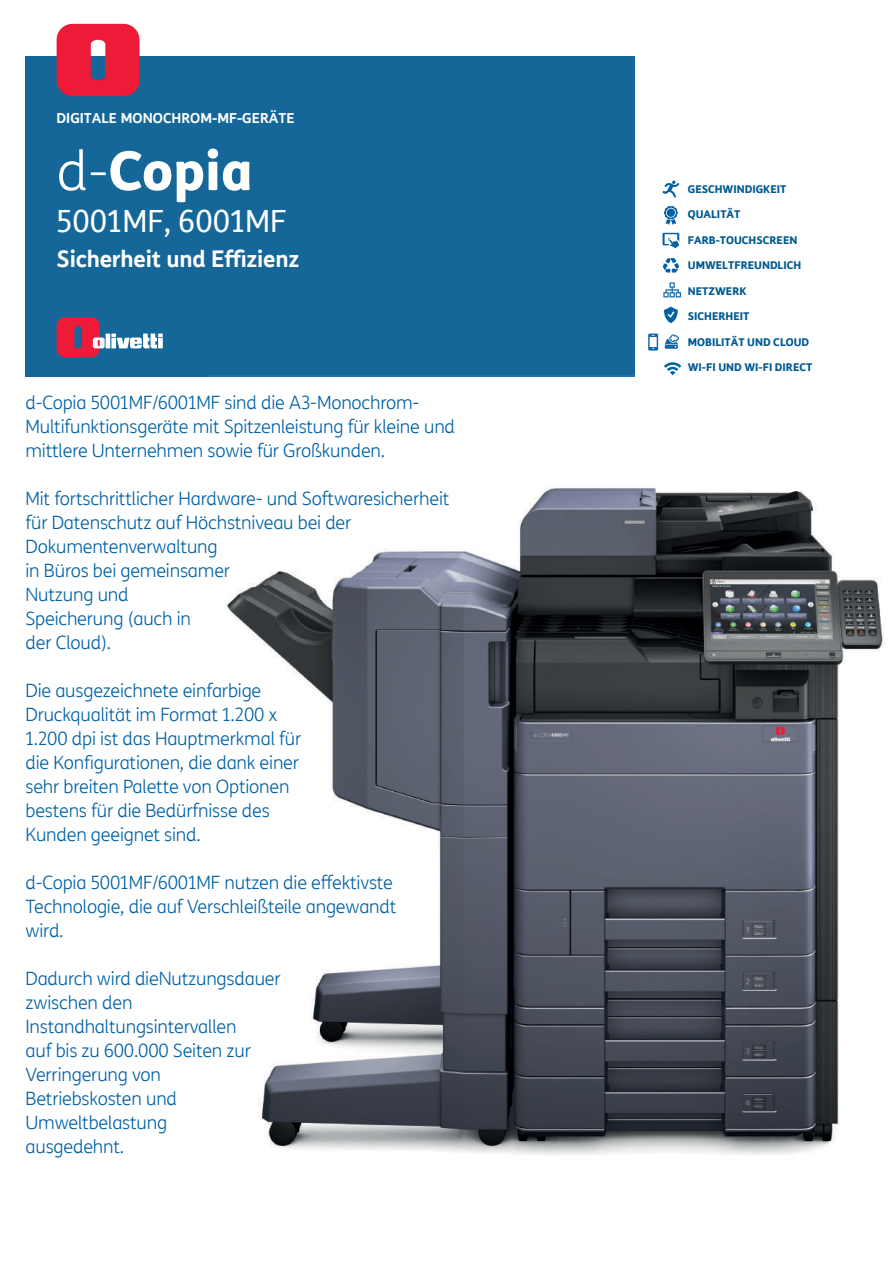
<style>
.page{position:relative;width:893px;height:1263px;background:#fff}
.page>*{position:absolute;margin:0;border:0;box-sizing:border-box;transform-origin:0 0}
.t1{font:800 54px "TIM Sans";color:#fff}
.t2{font:30px "TIM Sans";color:#fff}
.t3{font:700 22.5px "TIM Sans";letter-spacing:-.01em;color:#fff}
.t4{font:300 18px/24px "TIM Sans";letter-spacing:-.01em;color:#0161a4}
.t5{font:700 13.5px "TIM Sans";color:#fff}
.t6{font:800 10.5px "TIM Sans";color:#015a92}
.s1{font-weight:300}
</style>
<div class="page">
<img style="left:206px;top:376px;width:678px;height:779px">
<div style="left:26px;top:56px;width:609px;height:320px;background:#15679a"></div>
<svg style="left:664px;top:206px;width:14px;height:19px"></svg>
<div style="left:667px;top:209px;width:8px;height:8px;background:#0161a4;border-radius:50%"></div>
<svg style="left:663px;top:258px;width:16px;height:16px"></svg>
<svg style="left:664px;top:307px;width:14px;height:16px"></svg>
<svg style="left:662px;top:233px;width:17px;height:15px"></svg>
<svg style="left:664px;top:362px;width:17px;height:13px"></svg>
<svg style="left:663px;top:181px;width:16px;height:16px"></svg>
<svg style="left:57px;top:317px;width:48px;height:40px"></svg>
<hr style="left:106px;top:334px;width:4px;height:14px;background:#fff">
<svg style="left:111px;top:334px;width:52px;height:14px"></svg>
<div style="left:158px;top:338px;width:5px;height:10px;background:#fff"></div>
<svg style="left:57px;top:24px;width:83px;height:72px;background:#dd2c4a"></svg>
<svg style="left:663px;top:282px;width:18px;height:15px"></svg>
<svg style="left:665px;top:334px;width:14px;height:15px"></svg>
<svg style="left:648px;top:333px;width:10px;height:18px"></svg>
<p class="t5" style="left:57px;top:107px;width:240px">DIGITALE MONOCHROM-MF-GERÄTE</p>
<h1 class="t1" style="left:57px;top:128px;width:198px"><span class="s1">d-</span>Copia</h1>
<h2 class="t2" style="left:57px;top:201px;width:232px">5001MF, 6001MF</h2>
<p class="t3" style="left:57px;top:242px;width:244px">Sicherheit und Effizienz</p>
<p class="t4" style="left:26px;top:390px;width:431px">d-Copia 5001MF/6001MF sind die A3-Monochrom-<br>Multifunktionsgeräte mit Spitzenleistung für kleine und mittlere Unternehmen sowie für Großkunden.</p>
<p class="t4" style="left:26px;top:486px;width:425px">Mit fortschrittlicher Hardware- und Softwaresicherheit für Datenschutz auf Höchstniveau bei der<br>Dokumentenverwaltung<br>in Büros bei gemeinsamer<br>Nutzung und<br>Speicherung (auch in<br>der Cloud).</p>
<p class="t4" style="left:26px;top:678px;width:277px">Die ausgezeichnete einfarbige<br>Druckqualität im Format 1.200 x<br>1.200 dpi ist das Hauptmerkmal für die Konfigurationen, die dank einer sehr breiten Palette von Optionen bestens für die Bedürfnisse des<br>Kunden geeignet sind.</p>
<p class="t4" style="left:26px;top:870px;width:372px">d-Copia 5001MF/6001MF nutzen die effektivste<br>Technologie, die auf Verschleißteile angewandt wird.</p>
<p class="t4" style="left:26px;top:966px;width:257px">Dadurch wird dieNutzungsdauer zwischen den<br>Instandhaltungsintervallen<br>auf bis zu 600.000 Seiten zur<br>Verringerung von<br>Betriebskosten und<br>Umweltbelastung<br>ausgedehnt.</p>
<p class="t6" style="left:688px;top:181px;width:100px">GESCHWINDIGKEIT</p>
<p class="t6" style="left:688px;top:206px;width:54px">QUALITÄT</p>
<p class="t6" style="left:688px;top:232px;width:111px">FARB-TOUCHSCREEN</p>
<p class="t6" style="left:688px;top:257px;width:115px">UMWELTFREUNDLICH</p>
<p class="t6" style="left:688px;top:283px;width:60px">NETZWERK</p>
<p class="t6" style="left:688px;top:308px;width:63px">SICHERHEIT</p>
<p class="t6" style="left:688px;top:334px;width:123px">MOBILITÄT UND CLOUD</p>
<p class="t6" style="left:688px;top:359px;width:126px">WI-FI UND WI-FI DIRECT</p>
</div>
